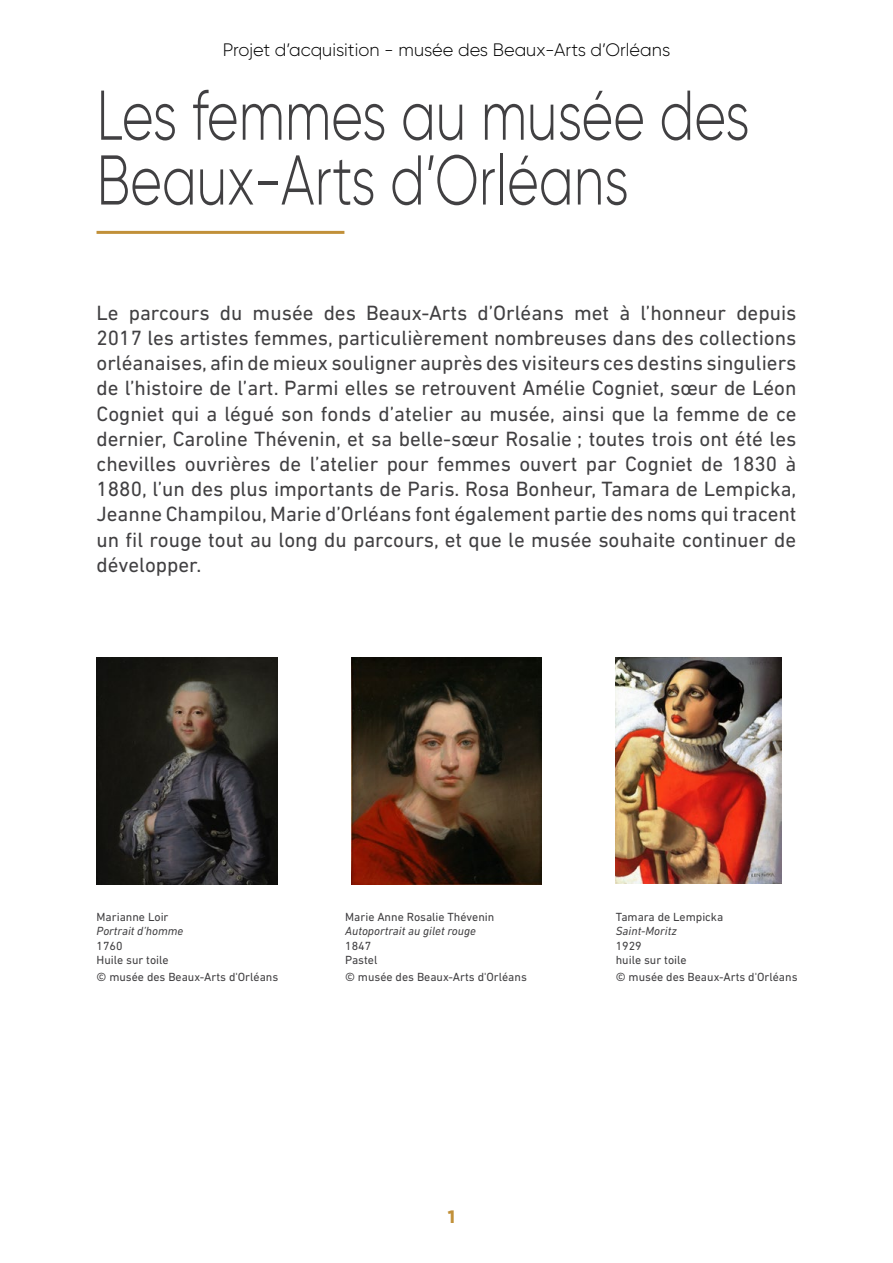
<style>
.page{position:relative;width:893px;height:1263px;background:#fff}
.page>*{position:absolute;margin:0;border:0;box-sizing:border-box;transform-origin:0 0}
.t1{font:300 70.2px/64.8px "Gilroy";color:#414042;scale:.77 1}
.t2{font:21px/25.2px "DIN Next LT Pro";color:#414042;text-align:justify}
.t3{font:300 18px "Gilroy";color:#000}
.t4{font:800 18px "Gilroy";color:#c19039}
.t5{font:12px/14.4px "DIN Next LT Pro";color:#414042}
.t6{font:italic 12px "DIN Next LT Pro";color:#414042}
</style>
<div class="page">
<hr style="left:97px;top:231px;width:247px;height:3px;background:#c19039">
<img style="left:616px;top:657px;width:165px;height:227px">
<img style="left:97px;top:657px;width:180px;height:228px">
<img style="left:352px;top:657px;width:189px;height:228px">
<p class="t3" style="left:223px;top:38px;width:449px">Projet d’acquisition - musée des Beaux-Arts d’Orléans</p>
<h1 class="t1" style="left:97px;top:82px;width:850px">Les femmes au musée des<br>Beaux-Arts d’Orléans</h1>
<p class="t2" style="left:97px;top:300px;width:701px">Le parcours du musée des Beaux-Arts d’Orléans met à l’honneur depuis 2017 les artistes femmes, particulièrement nombreuses dans des collections orléanaises, afin de mieux souligner auprès des visiteurs ces destins singuliers de l’histoire de l’art. Parmi elles se retrouvent Amélie Cogniet, sœur de Léon Cogniet qui a légué son fonds d’atelier au musée, ainsi que la femme de ce dernier, Caroline Thévenin, et sa belle-sœur Rosalie ; toutes trois ont été les chevilles ouvrières de l’atelier pour femmes ouvert par Cogniet de 1830 à 1880, l’un des plus importants de Paris. Rosa Bonheur, Tamara de Lempicka, Jeanne Champilou, Marie d’Orléans font également partie des noms qui tracent un fil rouge tout au long du parcours, et que le musée souhaite continuer de développer.</p>
<p class="t5" style="left:97px;top:910px;width:74px">Marianne Loir</p>
<p class="t6" style="left:97px;top:924px;width:88px">Portrait d’homme</p>
<p class="t5" style="left:97px;top:938px;width:74px">1760<br>Huile sur toile</p>
<p class="t5" style="left:97px;top:969px;width:183px">© musée des Beaux-Arts d'Orléans</p>
<p class="t5" style="left:345px;top:910px;width:151px">Marie Anne Rosalie Thévenin</p>
<p class="t6" style="left:345px;top:924px;width:132px">Autoportrait au gilet rouge</p>
<p class="t5" style="left:345px;top:938px;width:34px">1847<br>Pastel</p>
<p class="t5" style="left:345px;top:969px;width:183px">© musée des Beaux-Arts d'Orléans</p>
<p class="t5" style="left:616px;top:910px;width:109px">Tamara de Lempicka</p>
<p class="t6" style="left:616px;top:924px;width:63px">Saint-Moritz</p>
<p class="t5" style="left:616px;top:938px;width:72px">1929<br>huile sur toile</p>
<p class="t5" style="left:616px;top:969px;width:183px">© musée des Beaux-Arts d'Orléans</p>
<p class="t4" style="left:448px;top:1206px;width:9px">1</p>
</div>
